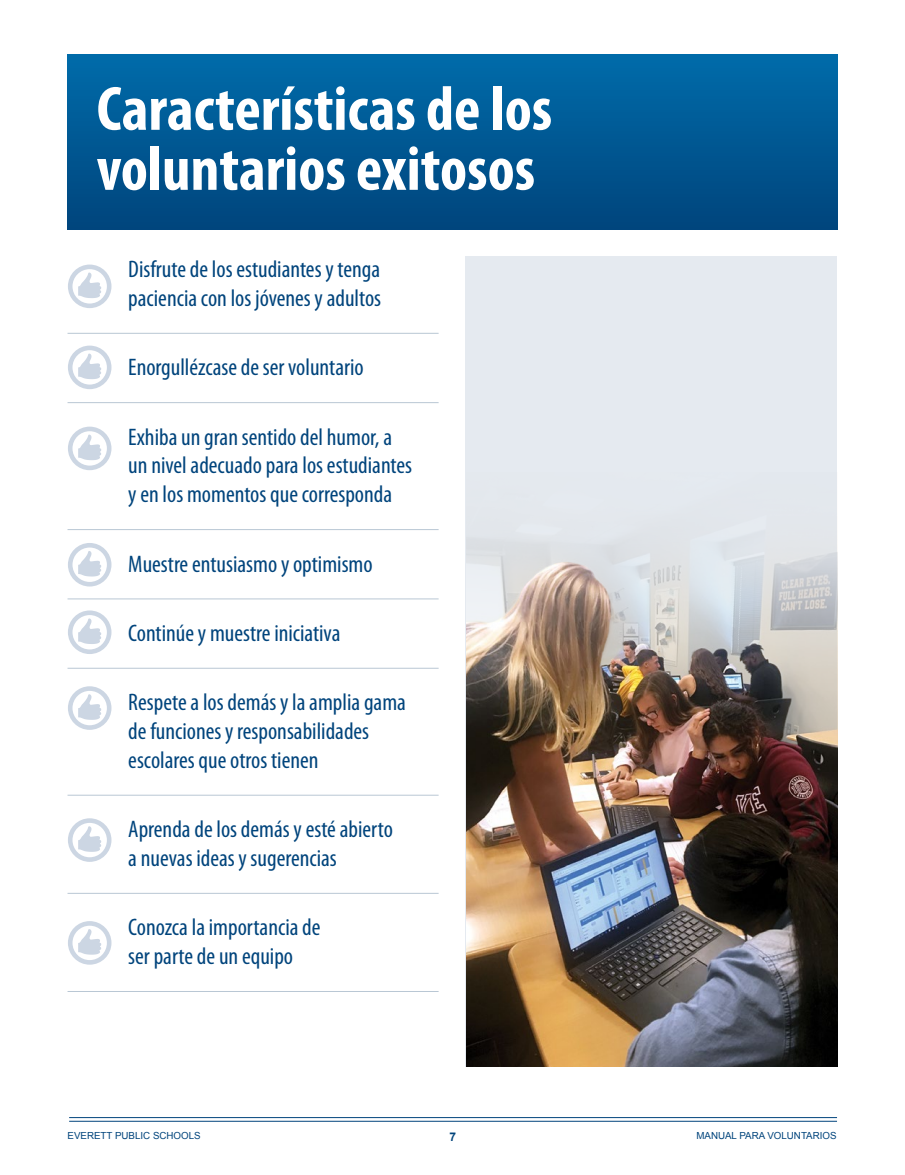
<style>
.page{position:relative;width:905px;height:1175px;background:#fff}
.page>*{position:absolute;margin:0;border:0;box-sizing:border-box;transform-origin:0 0}
.t1{font:700 condensed 63px/60px "Myriad Pro";color:#fff}
.Successful_volunteer{font:condensed 24px/28.8px "Myriad Pro";color:#00447c}
.t2{font:700 12px "Arial";color:#00447c}
.t3{font:9.75px "Arial";color:#00447c}
</style>
<div class="page">
<hr style="left:69px;top:1120px;width:768px;height:1px;background:#00447c">
<hr style="left:69px;top:1117px;width:768px;height:1px;background:#00447c">
<div style="left:68px;top:54px;width:769px;height:176px;background:linear-gradient(to bottom,#006baa,#00457c)"></div>
<div style="left:465px;top:256px;width:371px;height:810px;background:#e5eaf0"></div>
<hr style="left:68px;top:333px;width:370px;height:1px;background:#b9c7d4">
<hr style="left:68px;top:402px;width:370px;height:1px;background:#b9c7d4">
<hr style="left:68px;top:529px;width:370px;height:1px;background:#b9c7d4">
<hr style="left:68px;top:598px;width:370px;height:1px;background:#b9c7d4">
<hr style="left:68px;top:668px;width:370px;height:1px;background:#b9c7d4">
<hr style="left:68px;top:794px;width:370px;height:1px;background:#b9c7d4">
<hr style="left:68px;top:893px;width:370px;height:1px;background:#b9c7d4">
<hr style="left:68px;top:991px;width:370px;height:1px;background:#b9c7d4">
<img style="left:466px;top:472px;width:371px;height:594px">
<svg style="left:68px;top:264px;width:43px;height:44px"></svg>
<svg style="left:68px;top:345px;width:43px;height:44px"></svg>
<svg style="left:68px;top:426px;width:43px;height:44px"></svg>
<svg style="left:68px;top:543px;width:43px;height:43px"></svg>
<svg style="left:68px;top:610px;width:43px;height:44px"></svg>
<svg style="left:68px;top:686px;width:43px;height:44px"></svg>
<svg style="left:68px;top:818px;width:43px;height:44px"></svg>
<svg style="left:68px;top:921px;width:43px;height:43px"></svg>
<h1 class="t1" style="left:97px;top:77px;width:457px">Características de los voluntarios exitosos</h1>
<p class="Successful_volunteer" style="left:128px;top:254px;width:254px">Disfrute de los estudiantes y tenga paciencia con los jóvenes y adultos</p>
<p class="Successful_volunteer" style="left:128px;top:352px;width:237px">Enorgullézcase de ser voluntario</p>
<p class="Successful_volunteer" style="left:128px;top:422px;width:285px">Exhiba un gran sentido del humor, a un nivel adecuado para los estudiantes y en los momentos que corresponda</p>
<p class="Successful_volunteer" style="left:128px;top:549px;width:246px">Muestre entusiasmo y optimismo</p>
<p class="Successful_volunteer" style="left:128px;top:618px;width:214px">Continúe y muestre iniciativa</p>
<p class="Successful_volunteer" style="left:128px;top:687px;width:279px">Respete a los demás y la amplia gama de funciones y responsabilidades escolares que otros tienen</p>
<p class="Successful_volunteer" style="left:128px;top:814px;width:266px">Aprenda de los demás y esté abierto a nuevas ideas y sugerencias</p>
<p class="Successful_volunteer" style="left:128px;top:912px;width:194px">Conozca la importancia de ser parte de un equipo</p>
<p class="t3" style="left:68px;top:1129px;width:135px">EVERETT PUBLIC SCHOOLS</p>
<p class="t2" style="left:449px;top:1128px;width:8px">7</p>
<p class="t3" style="left:696px;top:1129px;width:142px">MANUAL PARA VOLUNTARIOS</p>
</div>
